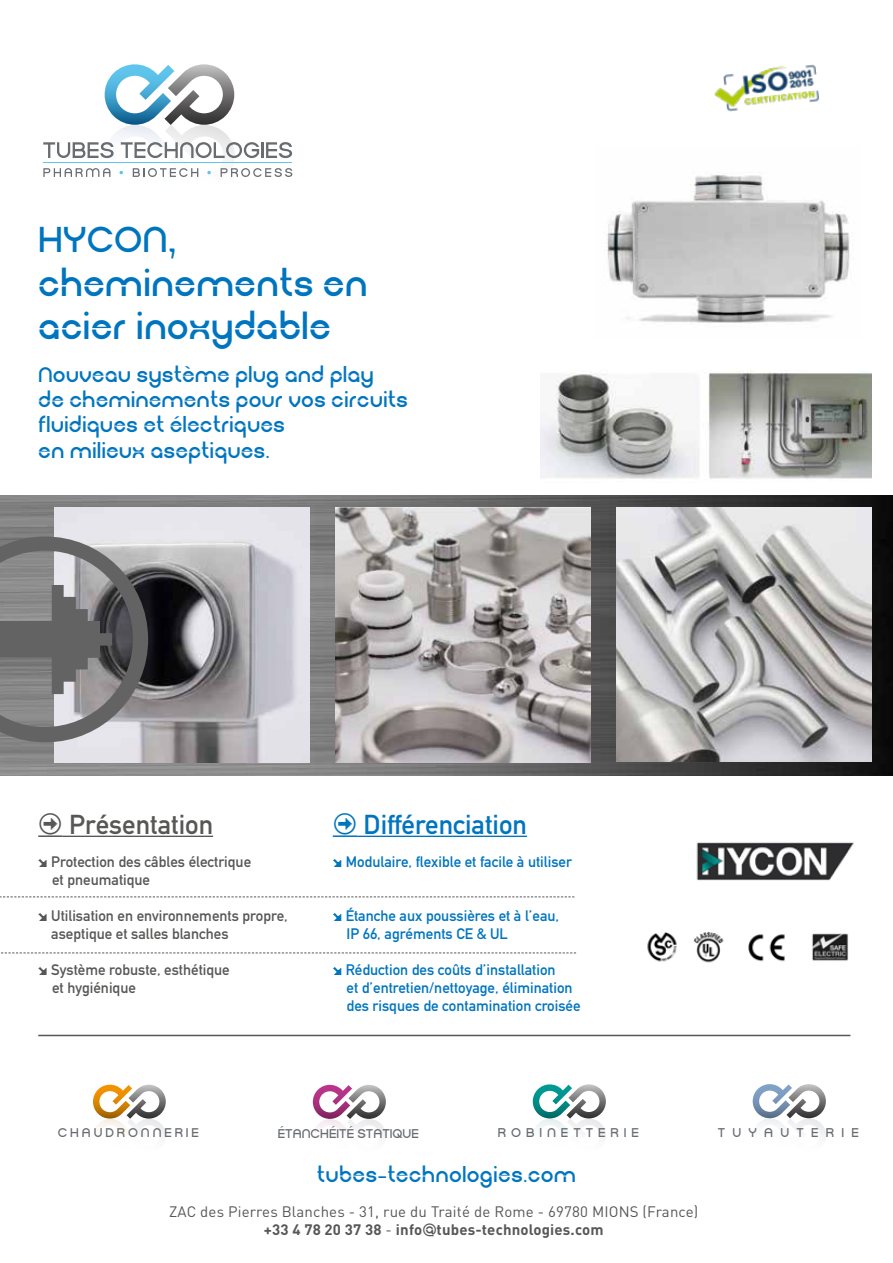
<style>
.page{position:relative;width:893px;height:1263px;background:#fff}
.page>*{position:absolute;margin:0;border:0;box-sizing:border-box;transform-origin:0 0}
.t1{font:259.2px "Fleches Left Right";color:#646363}
.t2{font:36px/43.2px "gpkn";color:#0075bf}
.t3{font:700 27px "DIN Alternate";color:#0075bf}
.t4{font:700 27px "DIN Alternate";color:#575756}
.t5{font:21px/25.2px "gpkn";color:#0075bf}
.t6{font:700 15px/18px "DIN Alternate";color:#0075bf}
.t7{font:700 15px/18px "DIN Alternate";color:#575756}
.t8{font:15px/18px "DIN";letter-spacing:.01em;color:#575756;text-align:center}
.t9{font:12.75px "gpkn";letter-spacing:.005em;color:#696d72}
.t10{font:12.75px "gpkn";letter-spacing:.39em;color:#696d72}
.t11{font:12.75px "gpkn";letter-spacing:.57em;color:#696d72}
.t12{font:12.6px "gpkn";letter-spacing:.23em;color:#696d72}
.s1{font-family:"Fleches Left Right";font-weight:400}
.s2{font-family:"Fleches Left Right";font-weight:400;font-size:12px}
.s3{font-weight:700}
.s4{font-family:"gpkn"}
</style>
<div class="page">
<img style="left:0;top:495px;width:893px;height:280px">
<svg style="left:105px;top:64px;width:129px;height:61px"></svg>
<img style="left:165px;top:125px;width:70px;height:52px">
<svg style="left:43px;top:142px;width:71px;height:16px"></svg>
<svg style="left:121px;top:142px;width:138px;height:16px"></svg>
<hr style="left:261px;top:142px;width:3px;height:16px;background:#696d72">
<svg style="left:266px;top:142px;width:26px;height:16px"></svg>
<svg style="left:43px;top:168px;width:67px;height:9px"></svg>
<svg style="left:119px;top:171px;width:4px;height:3px"></svg>
<svg style="left:133px;top:168px;width:65px;height:9px"></svg>
<svg style="left:207px;top:171px;width:4px;height:3px"></svg>
<svg style="left:221px;top:168px;width:71px;height:9px"></svg>
<hr style="left:43px;top:162px;width:249px;height:1px;background:#60c5ed">
<img style="left:714px;top:64px;width:105px;height:48px">
<svg style="left:753px;top:1084px;width:73px;height:53px"></svg>
<svg style="left:533px;top:1084px;width:73px;height:53px"></svg>
<svg style="left:93px;top:1085px;width:73px;height:52px"></svg>
<svg style="left:313px;top:1085px;width:73px;height:52px"></svg>
<hr style="left:38px;top:835px;width:25px;height:2px;background:#575756">
<hr style="left:63px;top:836px;width:150px;height:1px;background:#575756">
<hr style="left:333px;top:835px;width:24px;height:2px;background:#0075bf">
<hr style="left:357px;top:836px;width:170px;height:1px;background:#0075bf">
<hr style="left:38px;top:1035px;width:812px;height:1px;background:#575756">
<img style="left:696px;top:842px;width:158px;height:39px">
<img style="left:54px;top:507px;width:255px;height:255px">
<img style="left:335px;top:507px;width:255px;height:255px">
<img style="left:617px;top:507px;width:255px;height:254px">
<img style="left:647px;top:932px;width:201px;height:31px">
<img style="left:607px;top:175px;width:243px;height:149px">
<img style="left:541px;top:370px;width:331px;height:109px">
<svg style="left:0;top:896px;width:574px;height:1px"></svg>
<svg style="left:1px;top:952px;width:575px;height:1px"></svg>
<h2 class="t2" style="left:38px;top:218px;width:331px">HYCON, cheminements en acier inoxydable</h2>
<h3 class="t5" style="left:38px;top:362px;width:371px">Nouveau système plug and play<br>de cheminements pour vos circuits fluidiques et électriques<br>en milieux aseptiques.</h3>
<h1 class="t1" style="left:-72px;top:531px;width:236px">h</h1>
<h3 class="t4" style="left:38px;top:803px;width:176px"><span class="s1">h</span> Présentation</h3>
<p class="t7" style="left:52px;top:851px;width:201px;text-indent:-14px"><span class="s2">n</span> Protection des câbles électrique et pneumatique</p>
<p class="t7" style="left:51px;top:905px;width:238px;text-indent:-13px"><span class="s2">n</span> Utilisation en environnements propre, aseptique et salles blanches</p>
<p class="t7" style="left:52px;top:959px;width:179px;text-indent:-14px"><span class="s2">n</span> Système robuste, esthétique et hygiénique</p>
<h3 class="t3" style="left:333px;top:803px;width:196px"><span class="s1">h</span> Différenciation</h3>
<p class="t6" style="left:333px;top:851px;width:241px"><span class="s2">n</span> Modulaire, flexible et facile à utiliser</p>
<p class="t6" style="left:347px;top:905px;width:214px;text-indent:-14px"><span class="s2">n</span> Étanche aux poussières et à l’eau,<br>IP 66, agréments CE &amp; UL</p>
<p class="t6" style="left:347px;top:959px;width:236px;text-indent:-14px"><span class="s2">n</span> Réduction des coûts d’installation<br>et d’entretien/nettoyage, élimination des risques de contamination croisée</p>
<p class="t12" style="left:58px;top:1125px;width:143px">CHAUDRONNERIE</p>
<p class="t9" style="left:278px;top:1125px;width:143px">ÉTANCHÉITÉ STATIQUE</p>
<p class="t10" style="left:498px;top:1125px;width:143px">ROBINETTERIE</p>
<p class="t11" style="left:718px;top:1124px;width:143px">TUYAUTERIE</p>
<h3 class="t5" style="left:317px;top:1162px;width:261px">tubes-technologies.com</h3>
<p class="t8" style="left:169px;top:1202px;width:531px">ZAC des Pierres Blanches - 31, rue du Traité de Rome - 69780 MIONS (France) <span class="s3">+33 4 78 20 37 38</span> - <span class="s3">info</span><span class="s4">@</span><span class="s3">tubes-technologies.com</span></p>
</div>
